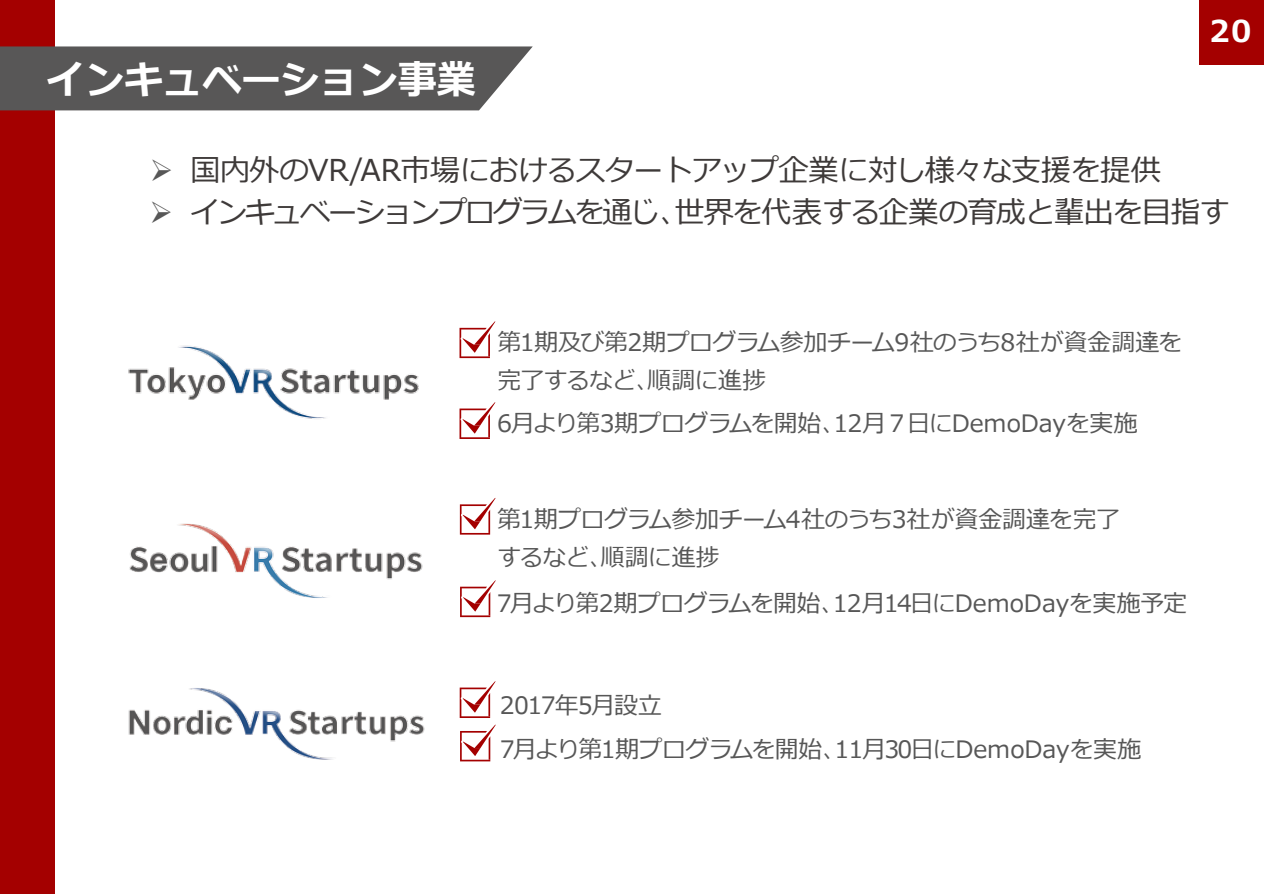
<style>
.page{position:relative;width:1264px;height:894px;background:#fff}
.page>*{position:absolute;margin:0;border:0;box-sizing:border-box;transform-origin:0 0}
.t1{font:700 39px "Meiryo";color:#fff}
.t2{font:30px "Meiryo";letter-spacing:-.065em;color:#3e3a39}
.t3{font:30px "Meiryo";letter-spacing:-.035em;color:#3e3a39}
.t4{font:700 30px "Meiryo";color:#fff}
.t5{font:24px/38.4px "Meiryo";letter-spacing:-.03em;color:#575757}
.s1{color:#575757}
</style>
<div class="page">
<img style="left:128px;top:345px;width:291px;height:74px">
<img style="left:129px;top:523px;width:294px;height:75px">
<img style="left:128px;top:688px;width:297px;height:72px">
<svg style="left:459px;top:321px;width:36px;height:37px"></svg>
<svg style="left:459px;top:402px;width:36px;height:37px"></svg>
<svg style="left:460px;top:498px;width:35px;height:36px"></svg>
<svg style="left:460px;top:580px;width:35px;height:37px"></svg>
<svg style="left:459px;top:681px;width:36px;height:36px"></svg>
<svg style="left:460px;top:725px;width:35px;height:36px"></svg>
<div style="left:0;top:0;width:55px;height:893px;background:#a40000"></div>
<div style="left:0;top:46px;width:532px;height:64px;background:#585757"></div>
<div style="left:1199px;top:0;width:64px;height:64px;background:#a40000"></div>
<p class="t1" style="left:46px;top:53px;width:431px">インキュベーション事業</p>
<p class="t4" style="left:1209px;top:10px;width:43px">20</p>
<p class="t3" style="left:150px;top:149px;width:1012px"><span class="s1">➢</span> 国内外のVR/AR市場におけるスタートアップ企業に対し様々な支援を提供</p>
<p class="t2" style="left:149px;top:191px;width:1081px"><span class="s1">➢</span> インキュベーションプログラムを通じ、世界を代表する企業の育成と輩出を目指す</p>
<p class="t5" style="left:497px;top:324px;width:686px">第1期及び第2期プログラム参加チーム9社のうち8社が資金調達を完了するなど、順調に進捗</p>
<p class="t5" style="left:497px;top:405px;width:641px">6月より第3期プログラムを開始、12月７日にDemoDayを実施</p>
<p class="t5" style="left:497px;top:501px;width:624px">第1期プログラム参加チーム4社のうち3社が資金調達を完了するなど、順調に進捗</p>
<p class="t5" style="left:497px;top:585px;width:691px">7月より第2期プログラムを開始、12月14日にDemoDayを実施予定</p>
<p class="t5" style="left:500px;top:687px;width:163px">2017年5月設立</p>
<p class="t5" style="left:500px;top:731px;width:642px">7月より第1期プログラムを開始、11月30日にDemoDayを実施</p>
</div>
